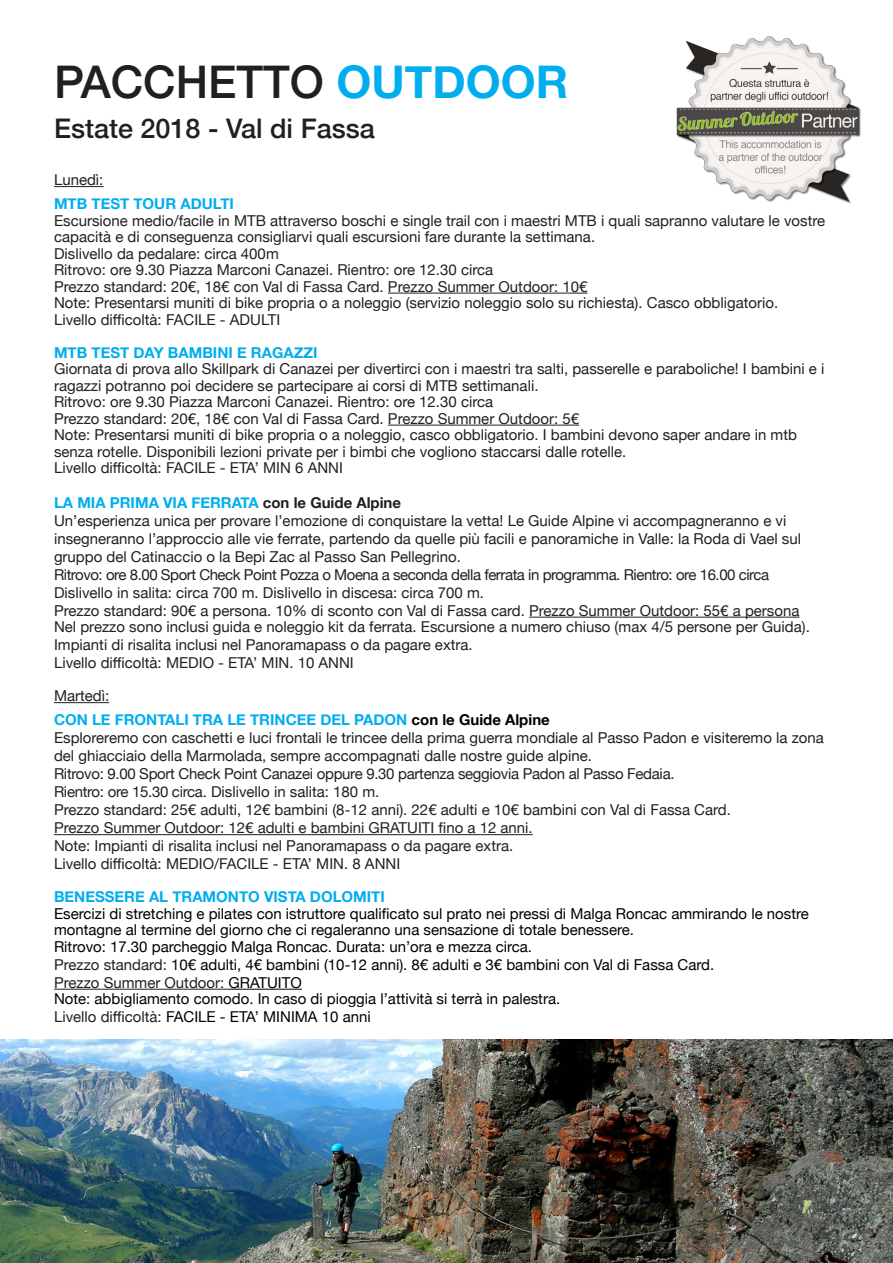
<style>
.page{position:relative;width:893px;height:1263px;background:#fff}
.page>*{position:absolute;margin:0;border:0;box-sizing:border-box;transform-origin:0 0}
.t1{font:500 45px "Helvetica Neue";color:#231f20}
.t2{font:500 27px "Helvetica Neue";color:#231f20}
.t3{font:15px/18px "Helvetica Neue";color:#231f20}
.t4{font:15px/16.5px "Helvetica Neue";color:#000}
.t5{font:700 15px "Helvetica Neue";color:#00aeef}
.t6{font:15px "Helvetica Neue";letter-spacing:-.03em;color:#231f20}
.t7{font:15px "Helvetica Neue";letter-spacing:-.02em;color:#231f20}
.s1{font-weight:700;color:#00aeef}
.s2{color:#231f20}
.s3{color:#000}
</style>
<div class="page">
<hr style="left:54px;top:186px;width:49px;height:1px;background:#231f20">
<hr style="left:388px;top:293px;width:199px;height:1px;background:#231f20">
<hr style="left:388px;top:425px;width:191px;height:1px;background:#231f20">
<hr style="left:529px;top:617px;width:270px;height:1px;background:#231f20">
<hr style="left:54px;top:702px;width:55px;height:1px;background:#231f20">
<hr style="left:54px;top:834px;width:479px;height:1px;background:#231f20">
<hr style="left:54px;top:989px;width:174px;height:1px;background:#231f20">
<hr style="left:228px;top:989px;width:74px;height:1px;background:#000">
<img style="left:0;top:1040px;width:893px;height:223px">
<img style="left:677px;top:36px;width:184px;height:168px">
<p class="t1" style="left:54px;top:46px;width:516px">PACCHETTO <span class="s1">OUTDOOR</span></p>
<p class="t2" style="left:54px;top:107px;width:322px">Estate 2018 - Val di Fassa</p>
<p class="t3" style="left:54px;top:172px;width:51px">Lunedì:</p>
<p class="t5" style="left:54px;top:192px;width:182px">MTB TEST TOUR ADULTI</p>
<p class="t3" style="left:54px;top:213px;width:773px;line-height:16.5px">Escursione medio/facile in MTB attraverso boschi e single trail con i maestri MTB i quali sapranno valutare le vostre capacità e di conseguenza consigliarvi quali escursioni fare durante la settimana.</p>
<p class="t3" style="left:54px;top:245px;width:226px">Dislivello da pedalare: circa 400m</p>
<p class="t3" style="left:54px;top:262px;width:441px">Ritrovo: ore 9.30 Piazza Marconi Canazei. Rientro: ore 12.30 circa</p>
<p class="t3" style="left:54px;top:278px;width:535px">Prezzo standard: 20€, 18€ con Val di Fassa Card. Prezzo Summer Outdoor: 10€</p>
<p class="t3" style="left:54px;top:295px;width:726px">Note: Presentarsi muniti di bike propria o a noleggio (servizio noleggio solo su richiesta). Casco obbligatorio.</p>
<p class="t3" style="left:54px;top:311px;width:228px">Livello difficoltà: FACILE - ADULTI</p>
<p class="t5" style="left:54px;top:340px;width:265px">MTB TEST DAY BAMBINI E RAGAZZI</p>
<p class="t3" style="left:54px;top:361px;width:772px;line-height:16.5px">Giornata di prova allo Skillpark di Canazei per divertirci con i maestri tra salti, passerelle e paraboliche! I bambini e i ragazzi potranno poi decidere se partecipare ai corsi di MTB settimanali.</p>
<p class="t3" style="left:54px;top:394px;width:441px">Ritrovo: ore 9.30 Piazza Marconi Canazei. Rientro: ore 12.30 circa</p>
<p class="t3" style="left:54px;top:410px;width:527px">Prezzo standard: 20€, 18€ con Val di Fassa Card. Prezzo Summer Outdoor: 5€</p>
<p class="t3" style="left:54px;top:427px;width:744px;line-height:16.5px">Note: Presentarsi muniti di bike propria o a noleggio, casco obbligatorio. I bambini devono saper andare in mtb senza rotelle. Disponibili lezioni private per i bimbi che vogliono staccarsi dalle rotelle.</p>
<p class="t3" style="left:54px;top:460px;width:290px">Livello difficoltà: FACILE - ETA’ MIN 6 ANNI</p>
<p class="t5" style="left:54px;top:490px;width:349px">LA MIA PRIMA VIA FERRATA <span class="s2">con le Guide Alpine</span></p>
<p class="t3" style="left:54px;top:512px;width:749px">Un’esperienza unica per provare l’emozione di conquistare la vetta! Le Guide Alpine vi accompagneranno e vi insegneranno l’approccio alle vie ferrate, partendo da quelle più facili e panoramiche in Valle: la Roda di Vael sul gruppo del Catinaccio o la Bepi Zac al Passo San Pellegrino.</p>
<p class="t6" style="left:54px;top:563px;width:717px">Ritrovo: ore 8.00 Sport Check Point Pozza o Moena a seconda della ferrata in programma. Rientro: ore 16.00 circa</p>
<p class="t3" style="left:54px;top:584px;width:432px">Dislivello in salita: circa 700 m. Dislivello in discesa: circa 700 m.</p>
<p class="t3" style="left:54px;top:602px;width:747px">Prezzo standard: 90€ a persona. 10% di sconto con Val di Fassa card. Prezzo Summer Outdoor: 55€ a persona</p>
<p class="t3" style="left:54px;top:619px;width:757px">Nel prezzo sono inclusi guida e noleggio kit da ferrata. Escursione a numero chiuso (max 4/5 persone per Guida).<br>Impianti di risalita inclusi nel Panoramapass o da pagare extra.</p>
<p class="t3" style="left:54px;top:655px;width:301px">Livello difficoltà: MEDIO - ETA’ MIN. 10 ANNI</p>
<p class="t3" style="left:54px;top:688px;width:57px">Martedì:</p>
<p class="t5" style="left:54px;top:708px;width:497px">CON LE FRONTALI TRA LE TRINCEE DEL PADON <span class="s3">con le Guide Alpine</span></p>
<p class="t3" style="left:54px;top:730px;width:771px">Esploreremo con caschetti e luci frontali le trincee della prima guerra mondiale al Passo Padon e visiteremo la zona del ghiacciaio della Marmolada, sempre accompagnati dalle nostre guide alpine.</p>
<p class="t7" style="left:54px;top:763px;width:622px">Ritrovo: 9.00 Sport Check Point Canazei oppure 9.30 partenza seggiovia Padon al Passo Fedaia.</p>
<p class="t3" style="left:54px;top:784px;width:327px">Rientro: ore 15.30 circa. Dislivello in salita: 180 m.</p>
<p class="t3" style="left:54px;top:802px;width:678px">Prezzo standard: 25€ adulti, 12€ bambini (8-12 anni). 22€ adulti e 10€ bambini con Val di Fassa Card.</p>
<p class="t3" style="left:54px;top:820px;width:480px">Prezzo Summer Outdoor: 12€ adulti e bambini GRATUITI fino a 12 anni.</p>
<p class="t3" style="left:54px;top:838px;width:461px">Note: Impianti di risalita inclusi nel Panoramapass o da pagare extra.</p>
<p class="t3" style="left:54px;top:856px;width:348px">Livello difficoltà: MEDIO/FACILE - ETA’ MIN. 8 ANNI</p>
<p class="t5" style="left:54px;top:885px;width:332px">BENESSERE AL TRAMONTO VISTA DOLOMITI</p>
<p class="t4" style="left:54px;top:906px;width:756px">Esercizi di stretching e pilates con istruttore qualificato sul prato nei pressi di Malga Roncac ammirando le nostre montagne al termine del giorno che ci regaleranno una sensazione di totale benessere.</p>
<p class="t4" style="left:54px;top:939px;width:480px">Ritrovo: 17.30 parcheggio Malga Roncac. Durata: un’ora e mezza circa.</p>
<p class="t4" style="left:54px;top:957px;width:662px"><span class="s2">Prezzo standard:</span> 10€ adulti, 4€ bambini (10-12 anni). 8€ adulti e 3€ bambini con Val di Fassa Card.</p>
<p class="t3" style="left:54px;top:974px;width:249px">Prezzo Summer Outdoor: <span class="s3">GRATUITO</span></p>
<p class="t4" style="left:54px;top:991px;width:508px">Note: abbigliamento comodo. In caso di pioggia l’attività si terrà in palestra.</p>
<p class="t4" style="left:54px;top:1009px;width:318px"><span class="s2">Livello difficoltà:</span> FACILE - ETA’ MINIMA 10 anni</p>
</div>
